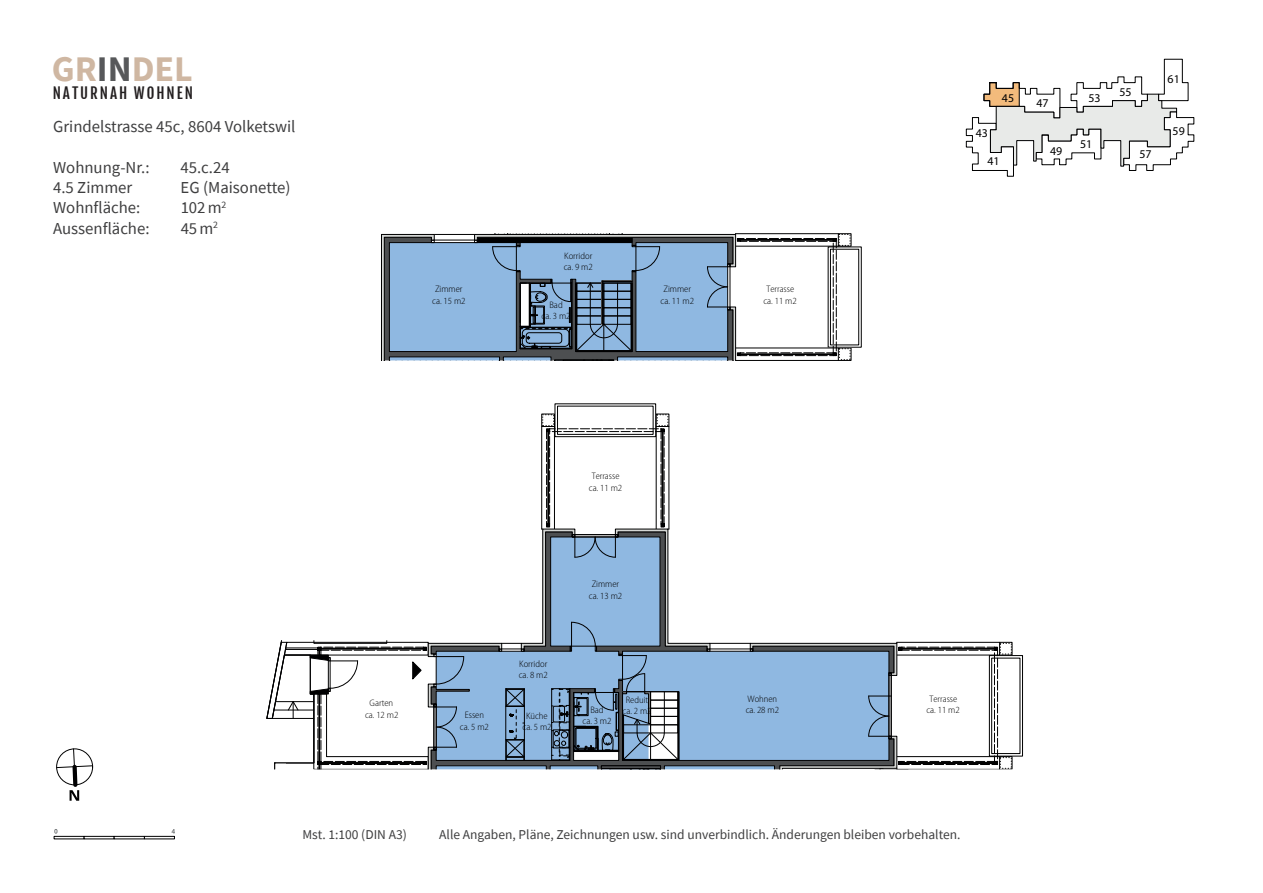
<style>
.page{position:relative;width:1263px;height:893px;background:#fff}
.page>*{position:absolute;margin:0;border:0;box-sizing:border-box;transform-origin:0 0}
.t1{font:700 36px "Source Sans Pro";color:#cfb7a2}
.t2{font:16.8px "Source Sans Pro";color:#3e3e3f}
.t3{font:15px "Fjalla One";letter-spacing:.13em;color:#231f20}
.t4{font:13.5px "Source Sans Pro";color:#3e3e3f}
.t5{font:11.85px "Myriad Pro";color:#000001}
.t6{font:300 semi-condensed 9.45px/11.4px "Myriad Pro";color:#000001;text-align:center}
.s1{color:#57585a}
</style>
<div class="page">
<div style="left:54px;top:836px;width:30px;height:3px;background:#fff;border:1px solid #000001"></div>
<div style="left:84px;top:836px;width:30px;height:3px;background:#fff;border:1px solid #000001"></div>
<div style="left:114px;top:836px;width:30px;height:3px;background:#fff;border:1px solid #000001"></div>
<div style="left:144px;top:836px;width:31px;height:3px;background:#fff;border:1px solid #000001"></div>
<svg style="left:54px;top:829px;width:4px;height:5px"></svg>
<svg style="left:381px;top:233px;width:481px;height:128px"></svg>
<svg style="left:966px;top:59px;width:228px;height:118px"></svg>
<svg style="left:266px;top:403px;width:757px;height:367px"></svg>
<svg style="left:56px;top:748px;width:37px;height:53px"></svg>
<h1 class="t1" style="left:52px;top:45px;width:143px">GR<span class="s1">IN</span>DEL</h1>
<h3 class="t3" style="left:53px;top:84px;width:142px">NATURNAH WOHNEN</h3>
<h2 class="t2" style="left:53px;top:115px;width:244px">Grindelstrasse 45c, 8604 Volketswil</h2>
<h2 class="t2" style="left:53px;top:156px;width:98px">Wohnung-Nr.:</h2>
<h2 class="t2" style="left:181px;top:156px;width:51px">45.c.24</h2>
<h2 class="t2" style="left:53px;top:177px;width:81px">4.5 Zimmer</h2>
<h2 class="t2" style="left:181px;top:177px;width:111px">EG (Maisonette)</h2>
<h2 class="t2" style="left:53px;top:197px;width:89px">Wohnfläche:</h2>
<h2 class="t2" style="left:181px;top:197px;width:47px">102m<sup>2</sup></h2>
<h2 class="t2" style="left:53px;top:218px;width:98px">Aussenfläche:</h2>
<h2 class="t2" style="left:181px;top:218px;width:39px">45m<sup>2</sup></h2>
<p class="t6" style="left:564px;top:250px;width:31px;text-align:left">Korridor ca. 9 m2</p>
<p class="t6" style="left:432px;top:283px;width:35px;text-align:left">Zimmer ca. 15 m2</p>
<p class="t6" style="left:661px;top:283px;width:35px;text-align:left">Zimmer ca. 11 m2</p>
<p class="t6" style="left:763px;top:283px;width:35px">Terrasse ca. 11 m2</p>
<p class="t6" style="left:542px;top:299px;width:31px">Bad<br>ca. 3 m2</p>
<p class="t5" style="left:976px;top:125px;width:14px">43</p>
<p class="t5" style="left:1002px;top:91px;width:14px">45</p>
<p class="t5" style="left:987px;top:153px;width:14px">41</p>
<p class="t5" style="left:1036px;top:96px;width:14px">47</p>
<p class="t5" style="left:1050px;top:143px;width:14px">49</p>
<p class="t5" style="left:1088px;top:91px;width:14px">53</p>
<p class="t5" style="left:1080px;top:137px;width:14px">51</p>
<p class="t5" style="left:1119px;top:84px;width:14px">55</p>
<p class="t5" style="left:1139px;top:147px;width:14px">57</p>
<p class="t5" style="left:1167px;top:72px;width:14px">61</p>
<p class="t5" style="left:1172px;top:124px;width:14px">59</p>
<p class="t6" style="left:589px;top:470px;width:35px;text-align:left">Terrasse ca. 11 m2</p>
<p class="t6" style="left:365px;top:697px;width:35px">Garten ca. 12 m2</p>
<p class="t6" style="left:460px;top:709px;width:31px">Essen ca. 5 m2</p>
<p class="t6" style="left:519px;top:658px;width:31px;text-align:left">Korridor ca. 8 m2</p>
<p class="t6" style="left:523px;top:710px;width:31px">Küche ca. 5 m2</p>
<p class="t6" style="left:589px;top:578px;width:35px;text-align:left">Zimmer ca. 13 m2</p>
<p class="t6" style="left:582px;top:704px;width:31px">Bad<br>ca. 3 m2</p>
<p class="t6" style="left:622px;top:694px;width:31px">Reduit ca. 2 m2</p>
<p class="t6" style="left:746px;top:693px;width:35px;text-align:left">Wohnen ca. 28 m2</p>
<p class="t6" style="left:926px;top:693px;width:35px">Terrasse ca. 11 m2</p>
<h3 class="t4" style="left:302px;top:826px;width:106px">Mst. 1:100 (DIN A3)</h3>
<h3 class="t4" style="left:439px;top:826px;width:523px">Alle Angaben, Pläne, Zeichnungen usw. sind unverbindlich. Änderungen bleiben vorbehalten.</h3>
</div>
